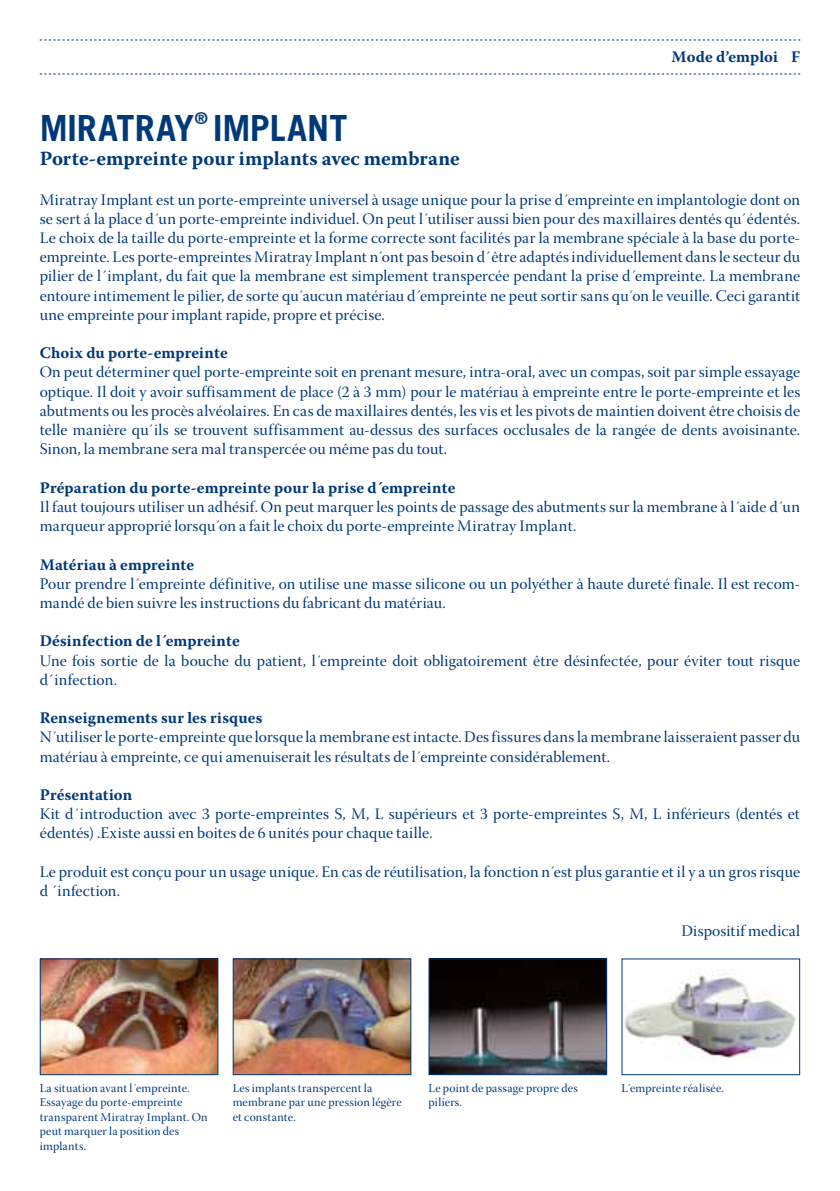
<style>
.page{position:relative;width:840px;height:1191px;background:#fff}
.page>*{position:absolute;margin:0;border:0;box-sizing:border-box;transform-origin:0 0}
.t1{font:700 36px "Trade Gothic";color:#003978}
.t2{font:700 20px "Warnock Pro";color:#003978}
.t3{font:700 16.2px "Trade Gothic";color:#003978}
.t4{font:16px/19.2px "Warnock Pro Subh";letter-spacing:.005em;color:#003978}
.t5{font:700 16px "Warnock Pro";letter-spacing:.005em;color:#003978}
.t6{font:12px/14.4px "Warnock Pro Subh";letter-spacing:.015em;color:#003978}
</style>
<div class="page">
<svg style="left:40px;top:74px;width:759px;height:1px"></svg>
<svg style="left:40px;top:40px;width:759px;height:1px"></svg>
<img style="left:42px;top:960px;width:174px;height:113px">
<div style="left:40px;top:958px;width:178px;height:117px;border:1px solid #003978"></div>
<img style="left:234px;top:960px;width:175px;height:113px">
<div style="left:232px;top:958px;width:179px;height:117px;border:1px solid #003978"></div>
<img style="left:430px;top:960px;width:175px;height:113px">
<div style="left:428px;top:958px;width:179px;height:117px;border:1px solid #003978"></div>
<img style="left:624px;top:971px;width:172px;height:88px">
<div style="left:621px;top:958px;width:178px;height:117px;border:1px solid #003978"></div>
<h1 class="t1" style="left:40px;top:106px;width:156px">MIRATRAY</h1>
<p class="t3" style="left:194px;top:108px;width:14px">®</p>
<h1 class="t1" style="left:213px;top:106px;width:136px">IMPLANT</h1>
<p class="t2" style="left:40px;top:147px;width:421px">Porte-empreinte pour implants avec membrane</p>
<p class="t5" style="left:671px;top:47px;width:130px">Mode d’emploi F</p>
<p class="t4" style="left:40px;top:192px;width:761px;text-align:justify">Miratray Implant est un porte-empreinte universel à usage unique pour la prise d´empreinte en implantologie dont on se sert á la place d´un porte-empreinte individuel. On peut l´utiliser aussi bien pour des maxillaires dentés qu´édentés.<br>Le choix de la taille du porte-empreinte et la forme correcte sont facilités par la membrane spéciale à la base du porte&shy;empreinte. Les porte-empreintes Miratray Implant n´ont pas besoin d´être adaptés individuellement dans le secteur du pilier de l´implant, du fait que la membrane est simplement transpercée pendant la prise d´empreinte. La membrane entoure intimement le pilier, de sorte qu´aucun matériau d´empreinte ne peut sortir sans qu´on le veuille. Ceci garantit une empreinte pour implant rapide, propre et précise.</p>
<p class="t5" style="left:40px;top:343px;width:189px">Choix du porte-empreinte</p>
<p class="t4" style="left:40px;top:364px;width:761px;text-align:justify">On peut déterminer quel porte-empreinte soit en prenant mesure, intra-oral, avec un compas, soit par simple essayage optique. Il doit y avoir suffisamment de place (2 à 3 mm) pour le matériau à empreinte entre le porte-empreinte et les abutments ou les procès alvéolaires. En cas de maxillaires dentés, les vis et les pivots de maintien doivent être choisis de telle manière qu´ils se trouvent suffisamment au-dessus des surfaces occlusales de la rangée de dents avoisinante.<br>Sinon, la membrane sera mal transpercée ou même pas du tout.</p>
<p class="t5" style="left:40px;top:478px;width:417px">Préparation du porte-empreinte pour la prise d´empreinte</p>
<p class="t4" style="left:40px;top:499px;width:761px">Il faut toujours utiliser un adhésif. On peut marquer les points de passage des abutments sur la membrane à l´aide d´un marqueur approprié lorsqu´on a fait le choix du porte-empreinte Miratray Implant.</p>
<p class="t5" style="left:40px;top:554px;width:156px">Matériau à empreinte</p>
<p class="t4" style="left:40px;top:576px;width:761px">Pour prendre l´empreinte définitive, on utilise une masse silicone ou un polyéther à haute dureté finale. Il est recom&shy;mandé de bien suivre les instructions du fabricant du matériau.</p>
<p class="t5" style="left:40px;top:631px;width:201px">Désinfection de l´empreinte</p>
<p class="t4" style="left:40px;top:652px;width:761px">Une fois sortie de la bouche du patient, l´empreinte doit obligatoirement être désinfectée, pour éviter tout risque d´infection.</p>
<p class="t5" style="left:40px;top:708px;width:224px">Renseignements sur les risques</p>
<p class="t4" style="left:40px;top:729px;width:761px">N´utiliser le porte-empreinte que lorsque la membrane est intacte. Des fissures dans la membrane laisseraient passer du matériau à empreinte, ce qui amenuiserait les résultats de l´empreinte considérablement.</p>
<p class="t5" style="left:40px;top:785px;width:94px">Présentation</p>
<p class="t4" style="left:40px;top:806px;width:761px">Kit d´introduction avec 3 porte-empreintes S, M, L supérieurs et 3 porte-empreintes S, M, L inférieurs (dentés et édentés) .Existe aussi en boites de 6 unités pour chaque taille.</p>
<p class="t4" style="left:40px;top:864px;width:761px">Le produit est conçu pour un usage unique. En cas de réutilisation, la fonction n´est plus garantie et il y a un gros risque d ´infection.</p>
<p class="t4" style="left:681px;top:923px;width:120px">Dispositif medical</p>
<p class="t6" style="left:40px;top:1082px;width:169px">La situation avant l´empreinte.<br>Essayage du porte-empreinte transparent Miratray Implant. On peut marquer la position des implants.</p>
<p class="t6" style="left:232px;top:1082px;width:170px">Les implants transpercent la membrane par une pression légère et constante.</p>
<p class="t6" style="left:428px;top:1082px;width:151px">Le point de passage propre des piliers.</p>
<p class="t6" style="left:621px;top:1082px;width:104px">L´empreinte réalisée.</p>
</div>
